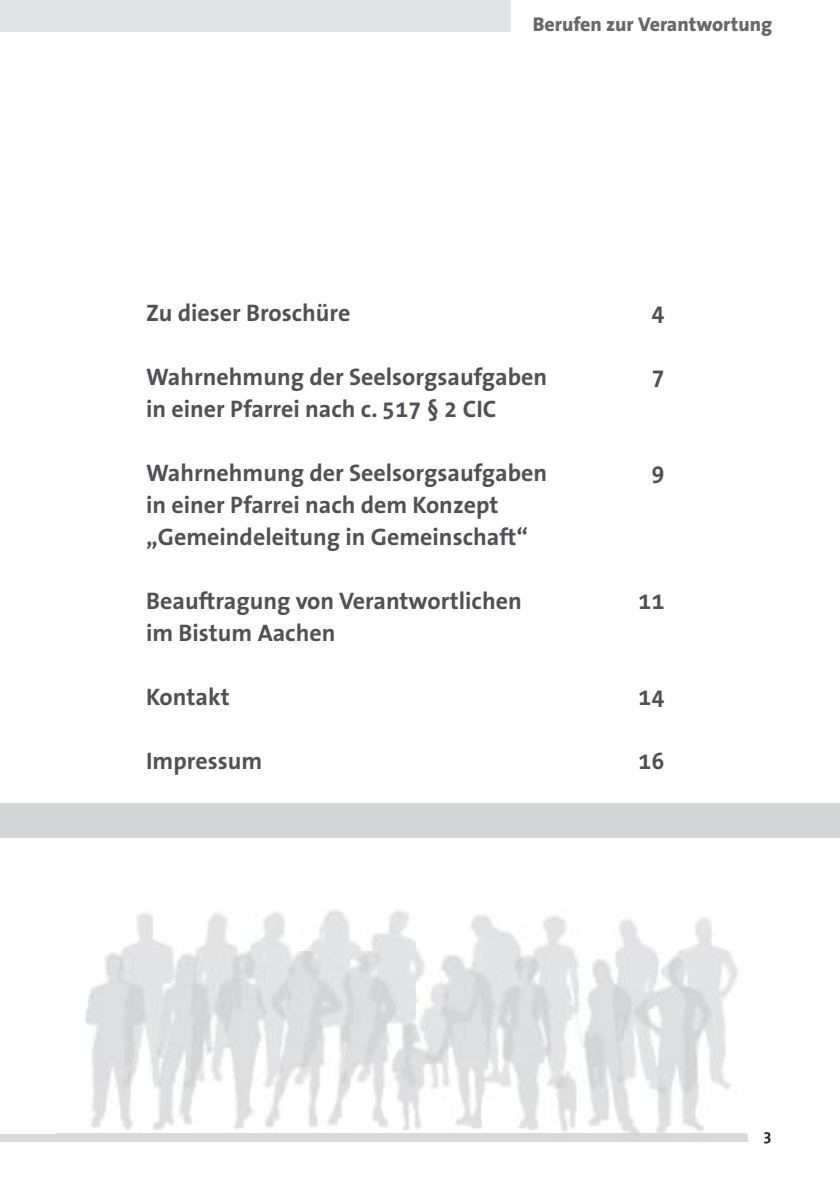
<style>
.page{position:relative;width:840px;height:1191px;background:#fff}
.page>*{position:absolute;margin:0;border:0;box-sizing:border-box;transform-origin:0 0}
.t1{font:700 24px/32px "The Sans Expo";color:#515054}
.t2{font:800 20px "The Sans Expo";color:#68676c}
.t3{font:700 16px "The Sans Expo";color:#212125}
</style>
<div class="page">
<div style="left:0;top:0;width:510px;height:31px;background:#e3e4e6"></div>
<div style="left:0;top:1134px;width:747px;height:8px;background:#d8d9db"></div>
<div style="left:0;top:804px;width:839px;height:34px;background:#d4d5d7"></div>
<img style="left:57px;top:1008px;width:68px;height:126px">
<img style="left:125px;top:1125px;width:620px;height:9px">
<img style="left:88px;top:910px;width:650px;height:215px">
<p class="t2" style="left:532px;top:14px;width:241px">Berufen zur Verantwortung</p>
<p class="t1" style="left:146px;top:298px;width:206px">Zu dieser Broschüre</p>
<p class="t1" style="left:651px;top:298px;width:15px">4</p>
<p class="t1" style="left:146px;top:362px;width:402px">Wahrnehmung der Seelsorgsaufgaben</p>
<p class="t1" style="left:651px;top:362px;width:15px">7</p>
<p class="t1" style="left:146px;top:394px;width:351px">in einer Pfarrei nach c. 517 § 2 CIC</p>
<p class="t1" style="left:146px;top:458px;width:402px">Wahrnehmung der Seelsorgsaufgaben</p>
<p class="t1" style="left:651px;top:458px;width:15px">9</p>
<p class="t1" style="left:146px;top:490px;width:383px">in einer Pfarrei nach dem Konzept „Gemeindeleitung in Gemeinschaft“</p>
<p class="t1" style="left:146px;top:586px;width:377px">Beauftragung von Verantwortlichen</p>
<p class="t1" style="left:638px;top:586px;width:28px">11</p>
<p class="t1" style="left:146px;top:618px;width:191px">im Bistum Aachen</p>
<p class="t1" style="left:146px;top:682px;width:85px">Kontakt</p>
<p class="t1" style="left:638px;top:682px;width:28px">14</p>
<p class="t1" style="left:146px;top:746px;width:117px">Impressum</p>
<p class="t1" style="left:638px;top:746px;width:28px">16</p>
<p class="t3" style="left:762px;top:1127px;width:10px">3</p>
</div>
